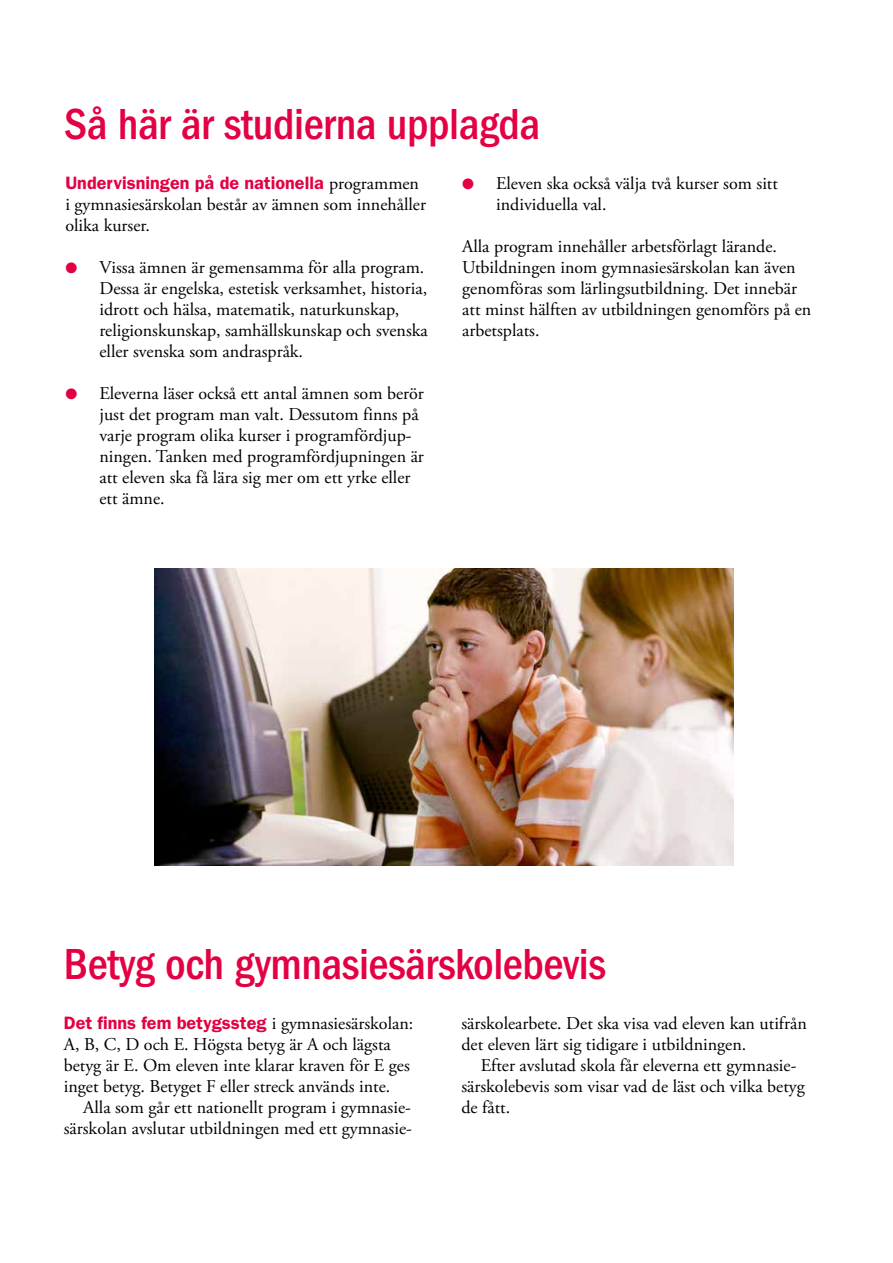
<style>
.page{position:relative;width:893px;height:1263px;background:#fff}
.page>*{position:absolute;margin:0;border:0;box-sizing:border-box;transform-origin:0 0}
.t1{font:500 condensed 45px "ITC Franklin Gothic Std";letter-spacing:-.01em;color:#e30043}
.t2{font:18px/21px "Adobe Garamond Pro";color:#000}
.t3{font:600 18px "ITC Franklin Gothic Std";color:#e30043}
.s1{font-family:"Adobe Garamond Pro";font-weight:400;color:#000}
.s2{color:#e30043}
</style>
<div class="page">
<img style="left:154px;top:568px;width:579px;height:297px">
<h1 class="t1" style="left:64px;top:98px;width:478px">Så här är studierna upplagda</h1>
<p class="t3" style="left:65px;top:172px;width:355px">Undervisningen på de nationella <span class="s1">programmen</span></p>
<p class="t2" style="left:65px;top:194px;width:362px">i gymnasiesärskolan består av ämnen som innehåller olika kurser.</p>
<p class="t2" style="left:99px;top:257px;width:330px;text-indent:-34px"><span class="s2">●</span> Vissa ämnen är gemensamma för alla program.<br>Dessa är engelska, estetisk verksamhet, historia, idrott och hälsa, matematik, naturkunskap, religionskunskap, samhällskunskap och svenska eller svenska som andraspråk.</p>
<p class="t2" style="left:99px;top:383px;width:326px;text-indent:-34px"><span class="s2">●</span> Eleverna läser också ett antal ämnen som berör just det program man valt. Dessutom finns på varje program olika kurser i programfördjup&shy;ningen. Tanken med programfördjupningen är att eleven ska få lära sig mer om ett yrke eller ett ämne.</p>
<p class="t2" style="left:496px;top:173px;width:283px;text-indent:-34px"><span class="s2">●</span> Eleven ska också välja två kurser som sitt individuella val.</p>
<p class="t2" style="left:462px;top:236px;width:351px">Alla program innehåller arbetsförlagt lärande.<br>Utbildningen inom gymnasiesärskolan kan även genomföras som lärlingsutbildning. Det innebär att minst hälften av utbildningen genomförs på en arbetsplats.</p>
<h1 class="t1" style="left:64px;top:939px;width:544px">Betyg och gymnasiesärskolebevis</h1>
<p class="t3" style="left:64px;top:1012px;width:351px">Det finns fem betygssteg <span class="s1">i gymnasiesärskolan:</span></p>
<p class="t2" style="left:64px;top:1034px;width:348px">A, B, C, D och E. Högsta betyg är A och lägsta betyg är E. Om eleven inte klarar kraven för E ges inget betyg. Betyget F eller streck används inte.</p>
<p class="t2" style="left:64px;top:1097px;width:350px;text-align:right">Alla som går ett nationellt program i gymnasie&shy;särskolan avslutar utbildningen med ett gymnasie-</p>
<p class="t2" style="left:461px;top:1013px;width:347px">särskolearbete. Det ska visa vad eleven kan utifrån det eleven lärt sig tidigare i utbildningen.</p>
<p class="t2" style="left:461px;top:1055px;width:345px;text-indent:19px">Efter avslutad skola får eleverna ett gymnasie&shy;särskolebevis som visar vad de läst och vilka betyg de fått.</p>
</div>
